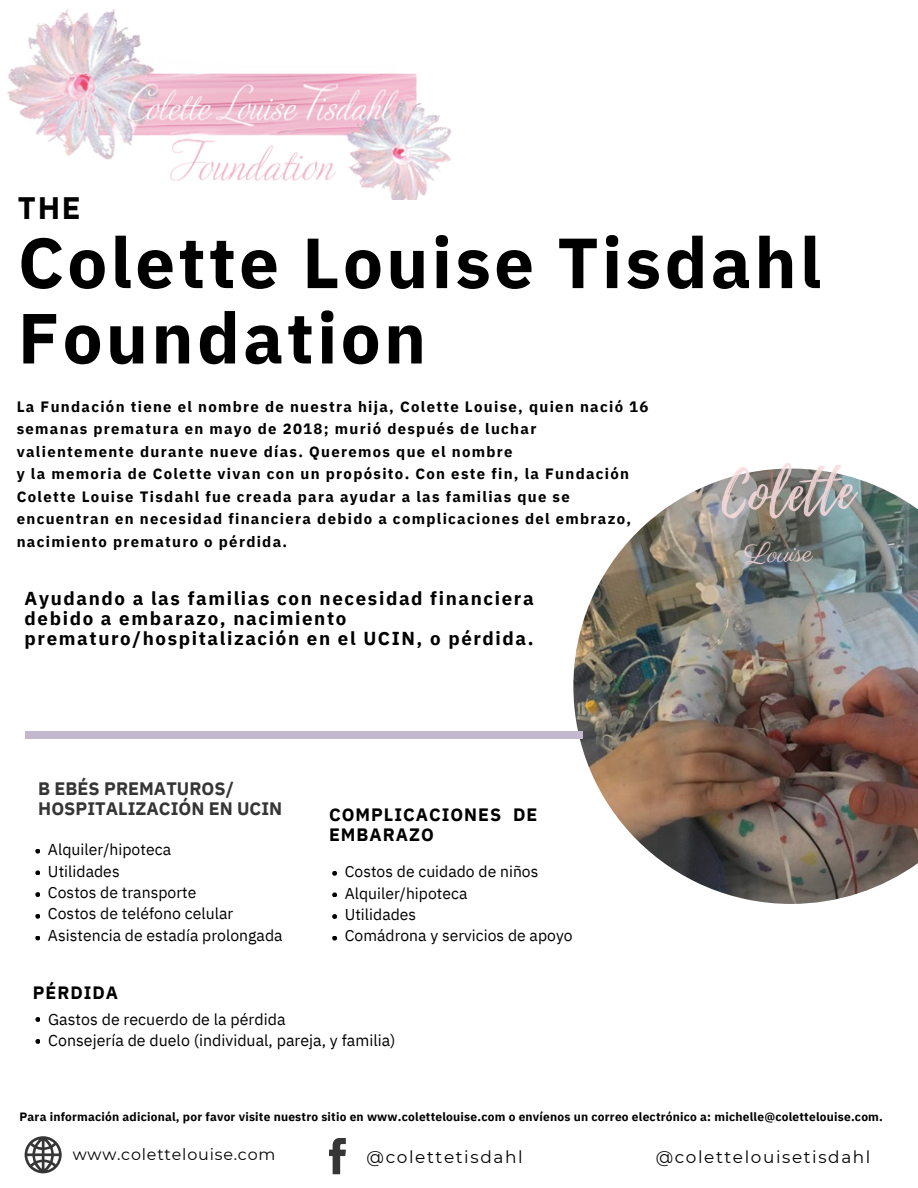
<style>
.page{position:relative;width:918px;height:1188px;background:#fff}
.page>*{position:absolute;margin:0;border:0;box-sizing:border-box;transform-origin:0 0}
.t1{font:700 70.8px/75.3px "IBM Plex Sans";letter-spacing:.045em;color:#000}
.t2{font:53.55px "Playlist Script";color:#fadadd}
.t3{font:700 31.05px "IBM Plex Sans";color:#000}
.t4{font:27.9px "Parisienne";color:#fadadd}
.t5{font:700 18.75px/20.2px "IBM Plex Sans";letter-spacing:.085em;color:#000}
.t6{font:700 18px/20.2px "IBM Plex Sans";color:#363636}
.t7{font:700 17.85px/20.2px "IBM Plex Sans";letter-spacing:.055em;color:#000}
.t8{font:16.95px "Montserrat";letter-spacing:.095em;color:#000}
.t9{font:15.9px "IBM Plex Sans";color:#000}
.t10{font:15.9px "Montserrat";letter-spacing:.05em;color:#000}
.t11{font:15.75px/21.3px "IBM Plex Sans";color:#000}
.t12{font:700 15px/22.5px "IBM Plex Sans";letter-spacing:.085em;color:#000}
.t13{font:700 12px "IBM Plex Sans";letter-spacing:.015em;color:#000}
</style>
<div class="page">
<img style="left:7px;top:9px;width:445px;height:190px">
<svg style="left:25px;top:1136px;width:37px;height:37px"></svg>
<svg style="left:35px;top:849px;width:5px;height:5px"></svg>
<svg style="left:35px;top:870px;width:5px;height:5px"></svg>
<svg style="left:35px;top:892px;width:5px;height:5px"></svg>
<svg style="left:35px;top:914px;width:5px;height:5px"></svg>
<svg style="left:35px;top:936px;width:5px;height:4px"></svg>
<svg style="left:35px;top:1017px;width:5px;height:5px"></svg>
<svg style="left:35px;top:1039px;width:5px;height:5px"></svg>
<svg style="left:329px;top:1138px;width:17px;height:36px"></svg>
<svg style="left:332px;top:871px;width:5px;height:5px"></svg>
<svg style="left:332px;top:892px;width:5px;height:5px"></svg>
<svg style="left:332px;top:914px;width:5px;height:5px"></svg>
<svg style="left:332px;top:936px;width:5px;height:5px"></svg>
<img style="left:573px;top:469px;width:345px;height:435px">
<div style="left:25px;top:732px;width:558px;height:7px;background:#c2b9ce"></div>
<h2 class="t3" style="left:18px;top:188px;width:64px">THE</h2>
<h2 class="t1" style="left:18px;top:224px;width:805px">Colette Louise Tisdahl<br>Foundation</h2>
<p class="t12" style="left:17px;top:395px;width:633px">La Fundación tiene el nombre de nuestra hija, Colette Louise, quien nació 16 semanas prematura en mayo de 2018; murió después de luchar valientemente durante nueve días. Queremos que el nombre</p>
<p class="t12" style="left:17px;top:462px;width:616px">y la memoria de Colette vivan con un propósito. Con este fin, la Fundación Colette Louise Tisdahl fue creada para ayudar a las familias que se encuentran en necesidad financiera debido a complicaciones del embrazo, nacimiento prematuro o pérdida.</p>
<p class="t5" style="left:25px;top:588px;width:511px">Ayudando a las familias con necesidad financiera debido a embarazo, nacimiento prematuro/hospitalización en el UCIN, o pérdida.</p>
<p class="t6" style="left:38px;top:778px;width:246px">B EBÉS PREMATUROS/<br>HOSPITALIZACIÓN EN UCIN</p>
<h5 class="t11" style="left:48px;top:839px;width:125px">Alquiler/hipoteca</h5>
<h5 class="t11" style="left:48px;top:860px;width:73px">Utilidades</h5>
<p class="t11" style="left:48px;top:881px;width:150px">Costos de transporte</p>
<p class="t11" style="left:48px;top:903px;width:236px">Costos de teléfono celular<br>Asistencia de estadía prolongada</p>
<h6 class="t7" style="left:33px;top:982px;width:87px">PÉRDIDA</h6>
<p class="t7" style="left:329px;top:804px;width:210px">COMPLICACIONES DE<br>EMBARAZO</p>
<p class="t11" style="left:345px;top:861px;width:195px">Costos de cuidado de niños<br>Alquiler/hipoteca</p>
<p class="t11" style="left:345px;top:904px;width:73px">Utilidades</p>
<p class="t11" style="left:345px;top:925px;width:229px">Comádrona y servicios de apoyo</p>
<p class="t9" style="left:48px;top:1008px;width:239px">Gastos de recuerdo de la pérdida</p>
<h4 class="t9" style="left:48px;top:1030px;width:349px">Consejería de duelo (individual, pareja, y familia)</h4>
<h2 class="t2" style="left:720px;top:456px;width:134px;rotate:-2deg">Colette</h2>
<h3 class="t4" style="left:744px;top:537px;width:70px;rotate:-2deg">Louise</h3>
<h3 class="t13" style="left:20px;top:1109px;width:865px">Para información adicional, por favor visite nuestro sitio en www.colettelouise.com o envíenos un correo electrónico a: michelle@colettelouise.com.</h3>
<h5 class="t10" style="left:73px;top:1145px;width:204px">www.colettelouise.com</h5>
<p class="t8" style="left:367px;top:1146px;width:158px">@colettetisdahl</p>
<p class="t8" style="left:656px;top:1146px;width:216px">@colettelouisetisdahl</p>
</div>
